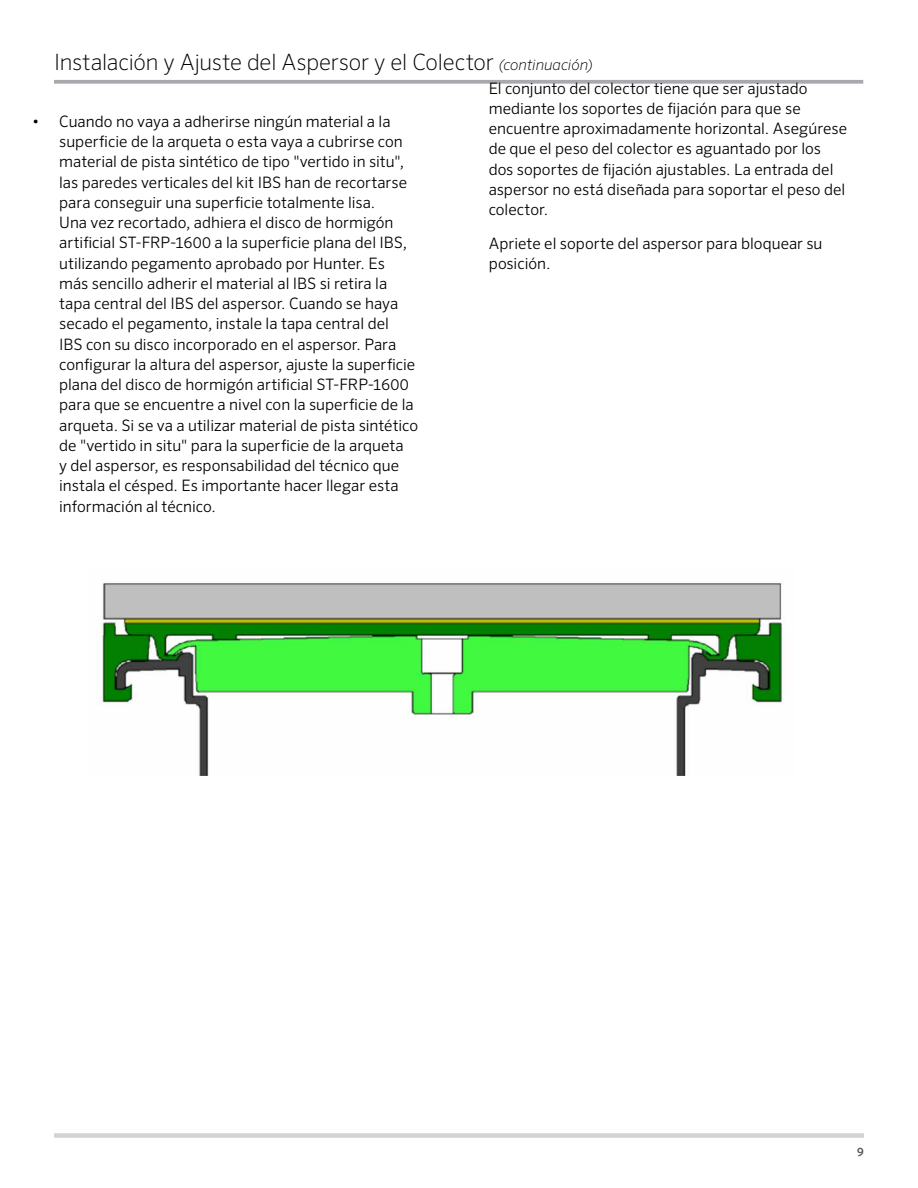
<style>
.page{position:relative;width:918px;height:1188px;background:#fff}
.page>*{position:absolute;margin:0;border:0;box-sizing:border-box;transform-origin:0 0}
.t1{font:200 22.5px "Sero Pro";letter-spacing:-.01em;color:#000}
.t2{font:300 15.75px/20.2px "Sero Pro";color:#000}
.t3{font:500 12px "Sero Pro";color:#585956}
.s1{font-style:italic;font-size:15px}
</style>
<div class="page">
<svg style="left:54px;top:80px;width:809px;height:4px;background:#aeb0b2"></svg>
<img style="left:99px;top:583px;width:684px;height:193px">
<div style="left:54px;top:1133px;width:810px;height:5px;background:#d1d3d4"></div>
<h1 class="t1" style="left:54px;top:49px;width:540px">Instalación y Ajuste del Aspersor y el Colector <span class="s1">(continuación)</span></h1>
<p class="t2" style="left:59px;top:111px;width:360px;text-indent:-27px">• Cuando no vaya a adherirse ningún material a la superficie de la arqueta o esta vaya a cubrirse con material de pista sintético de tipo "vertido in situ", las paredes verticales del kit IBS han de recortarse para conseguir una superficie totalmente lisa.<br>Una vez recortado, adhiera el disco de hormigón artificial ST-FRP-1600 a la superficie plana del IBS, utilizando pegamento aprobado por Hunter. Es<br>más sencillo adherir el material al IBS si retira la tapa central del IBS del aspersor. Cuando se haya secado el pegamento, instale la tapa central del<br>IBS con su disco incorporado en el aspersor. Para configurar la altura del aspersor, ajuste la superficie plana del disco de hormigón artificial ST-FRP-1600 para que se encuentre a nivel con la superficie de la arqueta. Si se va a utilizar material de pista sintético de "vertido in situ" para la superficie de la arqueta<br>y del aspersor, es responsabilidad del técnico que instala el césped. Es importante hacer llegar esta información al técnico.</p>
<p class="t2" style="left:489px;top:78px;width:360px">El conjunto del colector tiene que ser ajustado mediante los soportes de fijación para que se encuentre aproximadamente horizontal. Asegúrese de que el peso del colector es aguantado por los dos soportes de fijación ajustables. La entrada del aspersor no está diseñada para soportar el peso del colector.</p>
<p class="t2" style="left:489px;top:233px;width:335px">Apriete el soporte del aspersor para bloquear su posición.</p>
<p class="t3" style="left:857px;top:1145px;width:8px">9</p>
</div>
